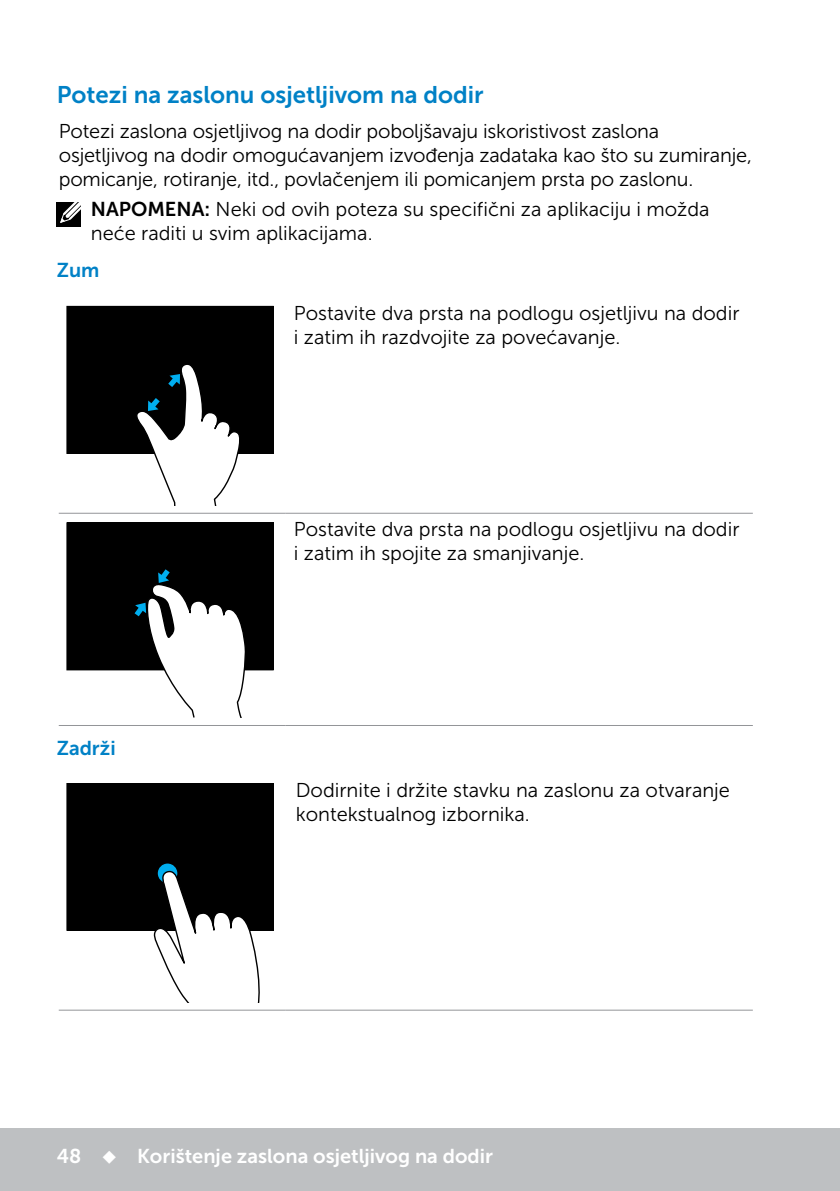
<style>
.page{position:relative;width:840px;height:1191px;background:#fff}
.page>*{position:absolute;margin:0;border:0;box-sizing:border-box;transform-origin:0 0}
.Head2{font:24px "Museo Sans For Dell 700";color:#0081c6}
.Paragraph{font:20px/24px "Museo Sans For Dell 300";letter-spacing:-.01em;color:#000}
.Table_Paragraph{font:20px/24px "Museo Sans For Dell 300";color:#000}
.Note{font:20px/24px "Museo Sans For Dell 300";color:#000}
.t1{font:20px "Museo Sans For Dell 700";color:#fff}
.Head3{font:20px "Museo Sans For Dell 700";color:#0081c6}
.s1{font-family:"Museo Sans For Dell 700"}
</style>
<div class="page">
<div style="left:0;top:1128px;width:839px;height:63px;background:#bec0c2"></div>
<hr style="left:59px;top:513px;width:226px;height:1px;background:#939598">
<hr style="left:285px;top:513px;width:467px;height:1px;background:#939598">
<hr style="left:59px;top:725px;width:226px;height:1px;background:#939598">
<hr style="left:285px;top:725px;width:467px;height:1px;background:#939598">
<div style="left:67px;top:306px;width:206px;height:147px;background:#000"></div>
<svg style="left:134px;top:365px;width:111px;height:140px"></svg>
<div style="left:67px;top:523px;width:206px;height:147px;background:#000"></div>
<div style="left:67px;top:522px;width:206px;height:148px;border:1px solid #000"></div>
<svg style="left:134px;top:569px;width:113px;height:148px"></svg>
<hr style="left:59px;top:1009px;width:226px;height:1px;background:#939598">
<hr style="left:285px;top:1009px;width:467px;height:1px;background:#939598">
<div style="left:67px;top:783px;width:206px;height:147px;background:#000"></div>
<svg style="left:158px;top:863px;width:19px;height:20px"></svg>
<svg style="left:152px;top:867px;width:111px;height:135px"></svg>
<div style="left:57px;top:202px;width:24px;height:24px;background:#000"></div>
<svg style="left:60px;top:202px;width:21px;height:21px"></svg>
<p class="Head2" style="left:57px;top:81px;width:428px">Potezi na zaslonu osjetljivom na dodir</p>
<p class="Paragraph" style="left:59px;top:120px;width:694px">Potezi zaslona osjetljivog na dodir poboljšavaju iskoristivost zaslona osjetljivog na dodir omogućavanjem izvođenja zadataka kao što su zumiranje, pomicanje, rotiranje, itd., povlačenjem ili pomicanjem prsta po zaslonu.</p>
<p class="Note" style="left:91px;top:197px;width:620px"><span class="s1">NAPOMENA:</span> Neki od ovih poteza su specifični za aplikaciju i možda neće raditi u svim aplikacijama.</p>
<p class="Head3" style="left:57px;top:259px;width:44px">Zum</p>
<p class="Table_Paragraph" style="left:293px;top:301px;width:447px">Postavite dva prsta na podlogu osjetljivu na dodir i zatim ih razdvojite za povećavanje.</p>
<p class="Head3" style="left:57px;top:737px;width:60px">Zadrži</p>
<p class="Table_Paragraph" style="left:293px;top:517px;width:447px">Postavite dva prsta na podlogu osjetljivu na dodir i zatim ih spojite za smanjivanje.</p>
<p class="Paragraph" style="left:295px;top:778px;width:435px">Dodirnite i držite stavku na zaslonu za otvaranje kontekstualnog izbornika.</p>
<p class="t1" style="left:57px;top:1144px;width:437px">48 ◆ Korištenje zaslona osjetljivog na dodir</p>
</div>
